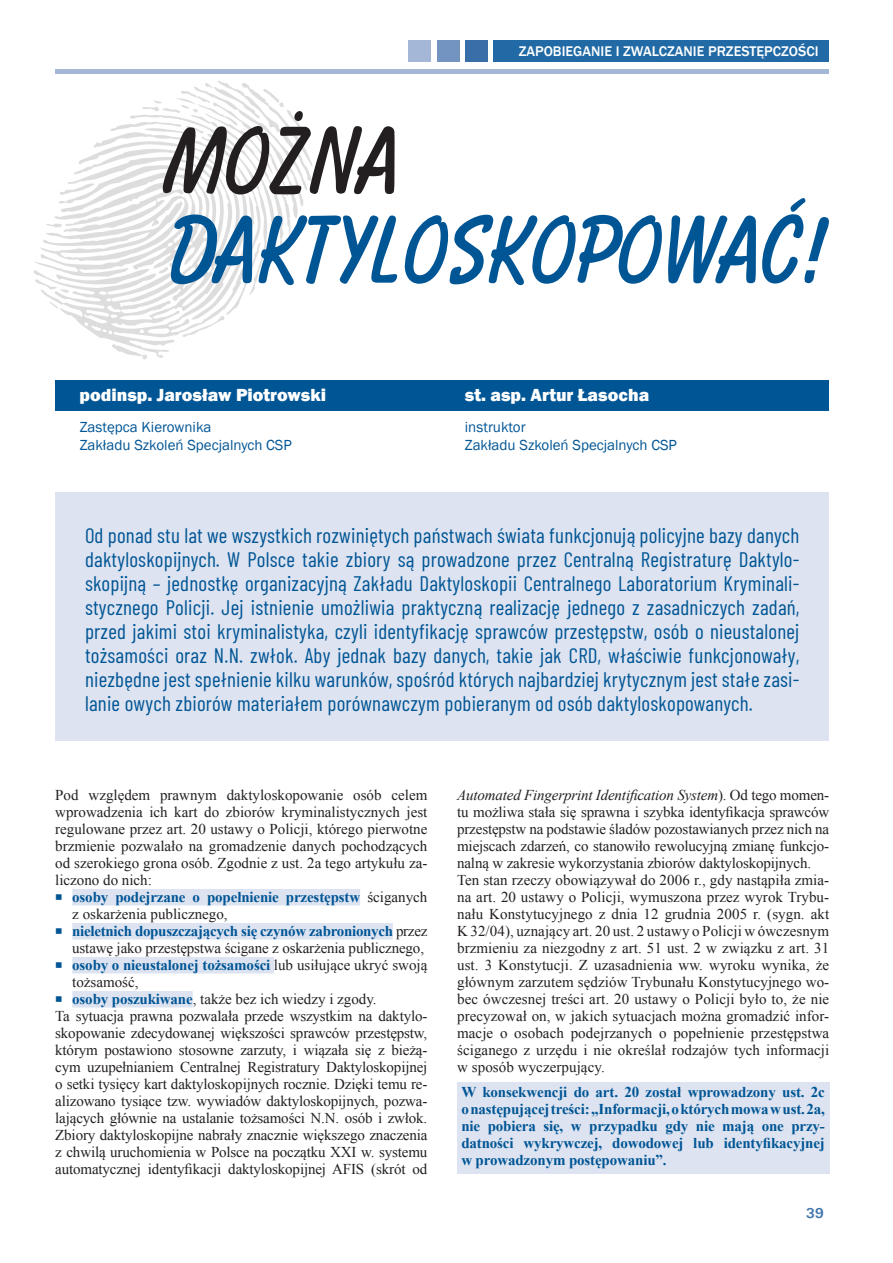
<style>
.page{position:relative;width:893px;height:1263px;background:#fff}
.page>*{position:absolute;margin:0;border:0;box-sizing:border-box;transform-origin:0 0}
.t1{font:84.9px "Bassoon";color:#005595}
.t2{font:84.9px "Bassoon";color:#231f20}
.tresc_artykulu{font:21px/24px "Barlow Condensed";letter-spacing:.01em;color:#005595;text-align:justify}
.autor{font:800 18px "Franklin Gothic";color:#fff}
.tresc_artykulu-2{font:15px/17px "Times New Roman";letter-spacing:-.01em;color:#231f20;text-align:justify}
.tresc_artykulu-3{font:700 15px/17px "Times New Roman";letter-spacing:-.01em;color:#005595}
.autor_podpis{font:15px/18px "Franklin Gothic";color:#005595}
.t3{font:500 14.4px "Franklin Gothic";color:#fff}
.t4{font:700 14.4px "Univers";color:#4476ae}
.s1{font-size:21px}
.s2{font-weight:400;color:#231f20}
.s3{font-weight:700;font-size:21px;color:#005595}
.s4{font-weight:700;color:#005595}
.s5{font-style:italic}
</style>
<div class="page">
<hr style="left:55px;top:70px;width:774px;height:4px;background:#a4b7d7">
<div style="left:493px;top:41px;width:336px;height:21px;background:#216aa5"></div>
<div style="left:465px;top:41px;width:23px;height:21px;background:#386fa9"></div>
<div style="left:437px;top:41px;width:22px;height:21px;background:#7393c1"></div>
<div style="left:408px;top:41px;width:23px;height:21px;background:#a4b7d7"></div>
<svg style="left:34px;top:270px;width:140px;height:88px"></svg>
<svg style="left:111px;top:344px;width:37px;height:16px"></svg>
<svg style="left:35px;top:81px;width:278px;height:256px"></svg>
<div style="left:72px;top:889px;width:288px;height:16px;background:#dde3f0"></div>
<div style="left:72px;top:923px;width:321px;height:16px;background:#dde3f0"></div>
<div style="left:72px;top:957px;width:202px;height:16px;background:#dde3f0"></div>
<div style="left:72px;top:991px;width:121px;height:16px;background:#dde3f0"></div>
<div style="left:457px;top:1082px;width:372px;height:92px;background:#dde3f0"></div>
<div style="left:55px;top:380px;width:774px;height:30px;background:#005595"></div>
<div style="left:55px;top:493px;width:774px;height:248px;background:#dde3f0"></div>
<p class="t3" style="left:519px;top:43px;width:301px">ZAPOBIEGANIE I ZWALCZANIE PRZESTĘPCZOŚCI</p>
<p class="t2" style="left:159px;top:106px;width:235px">MOŻNA</p>
<p class="t1" style="left:159px;top:196px;width:661px">DAKTYLOSKOPOWAĆ!</p>
<p class="autor" style="left:80px;top:384px;width:248px">podinsp. Jarosław Piotrowski</p>
<p class="autor" style="left:465px;top:384px;width:186px">st. asp. Artur Łasocha</p>
<p class="autor_podpis" style="left:80px;top:418px;width:214px">Zastępca Kierownika<br>Zakładu Szkoleń Specjalnych CSP</p>
<p class="autor_podpis" style="left:465px;top:418px;width:214px">instruktor<br>Zakładu Szkoleń Specjalnych CSP</p>
<p class="tresc_artykulu" style="left:85px;top:522px;width:716px">Od ponad stu lat we wszystkich rozwiniętych państwach świata funkcjonują policyjne bazy danych daktyloskopijnych. W Polsce takie zbiory są prowadzone przez Centralną Registraturę Daktylo&shy;skopijną – jednostkę organizacyjną Zakładu Daktyloskopii Centralnego Laboratorium Kryminali&shy;stycznego Policji. Jej istnienie umożliwia praktyczną realizację jednego z zasadniczych zadań, przed jakimi stoi kryminalistyka, czyli identyfikację sprawców przestępstw, osób o nieustalonej tożsamości oraz N.N. zwłok. Aby jednak bazy danych, takie jak CRD, właściwie funkcjonowały, niezbędne jest spełnienie kilku warunków, spośród których najbardziej krytycznym jest stałe zasi&shy;lanie owych zbiorów materiałem porównawczym pobieranym od osób daktyloskopowanych.</p>
<p class="tresc_artykulu-2" style="left:55px;top:786px;width:374px">Pod względem prawnym daktyloskopowanie osób celem wprowadzenia ich kart do zbiorów kryminalistycznych jest regulowane przez art. 20 ustawy o Policji, którego pierwotne brzmienie pozwalało na gromadzenie danych pochodzących od szerokiego grona osób. Zgodnie z ust. 2a tego artykułu za&shy;liczono do nich:</p>
<p class="tresc_artykulu-3" style="left:72px;top:888px;width:357px;text-indent:-17px"><span class="s1">▪</span> osoby podejrzane o popełnienie przestępstw <span class="s2">ściganych z oskarżenia publicznego,</span></p>
<p class="tresc_artykulu-2" style="left:55px;top:922px;width:374px;text-align:right"><span class="s3">▪</span> <span class="s4">nieletnich dopuszczających się czynów zabronionych</span> przez ustawę jako przestępstwa ścigane z oskarżenia publicznego,</p>
<p class="tresc_artykulu-2" style="left:72px;top:956px;width:357px;text-indent:-17px"><span class="s3">▪</span> <span class="s4">osoby o nieustalonej tożsamości</span> lub usiłujące ukryć swoją tożsamość,</p>
<p class="tresc_artykulu-2" style="left:55px;top:990px;width:323px"><span class="s3">▪</span> <span class="s4">osoby poszukiwane</span>, także bez ich wiedzy i zgody.</p>
<p class="tresc_artykulu-2" style="left:55px;top:1007px;width:374px">Ta sytuacja prawna pozwalała przede wszystkim na daktylo&shy;skopowanie zdecydowanej większości sprawców przestępstw, którym postawiono stosowne zarzuty, i wiązała się z bieżą&shy;cym uzupełnianiem Centralnej Registratury Daktyloskopijnej o setki tysięcy kart daktyloskopijnych rocznie. Dzięki temu re&shy;alizowano tysiące tzw. wywiadów daktyloskopijnych, pozwa&shy;lających głównie na ustalanie tożsamości N.N. osób i zwłok.<br>Zbiory daktyloskopijne nabrały znacznie większego znaczenia z chwilą uruchomienia w Polsce na początku XXI w. systemu automatycznej identyfikacji daktyloskopijnej AFIS (skrót od</p>
<p class="tresc_artykulu-2" style="left:457px;top:786px;width:374px"><span class="s5">Automated Fingerprint Identification System</span>). Od tego momen&shy;tu możliwa stała się sprawna i szybka identyfikacja sprawców przestępstw na podstawie śladów pozostawianych przez nich na miejscach zdarzeń, co stanowiło rewolucyjną zmianę funkcjo&shy;nalną w zakresie wykorzystania zbiorów daktyloskopijnych.</p>
<p class="tresc_artykulu-2" style="left:457px;top:871px;width:374px">Ten stan rzeczy obowiązywał do 2006 r., gdy nastąpiła zmia&shy;na art. 20 ustawy o Policji, wymuszona przez wyrok Trybu&shy;nału Konstytucyjnego z dnia 12 grudnia 2005 r. (sygn. akt K 32/04), uznający art. 20 ust. 2 ustawy o Policji w ówczesnym brzmieniu za niezgodny z art. 51 ust. 2 w związku z art. 31 ust. 3 Konstytucji. Z uzasadnienia ww. wyroku wynika, że głównym zarzutem sędziów Trybunału Konstytucyjnego wo&shy;bec ówczesnej treści art. 20 ustawy o Policji było to, że nie precyzował on, w jakich sytuacjach można gromadzić infor&shy;macje o osobach podejrzanych o popełnienie przestępstwa ściganego z urzędu i nie określał rodzajów tych informacji w sposób wyczerpujący.</p>
<p class="tresc_artykulu-3" style="left:461px;top:1083px;width:365px;text-align:justify">W konsekwencji do art. 20 został wprowadzony ust. 2c o następującej treści: „Informacji, o których mowa w ust. 2a, nie pobiera się, w przypadku gdy nie mają one przy&shy;datności wykrywczej, dowodowej lub identyfikacyjnej w prowadzonym postępowaniu”.</p>
<p class="t4" style="left:806px;top:1204px;width:20px">39</p>
</div>
